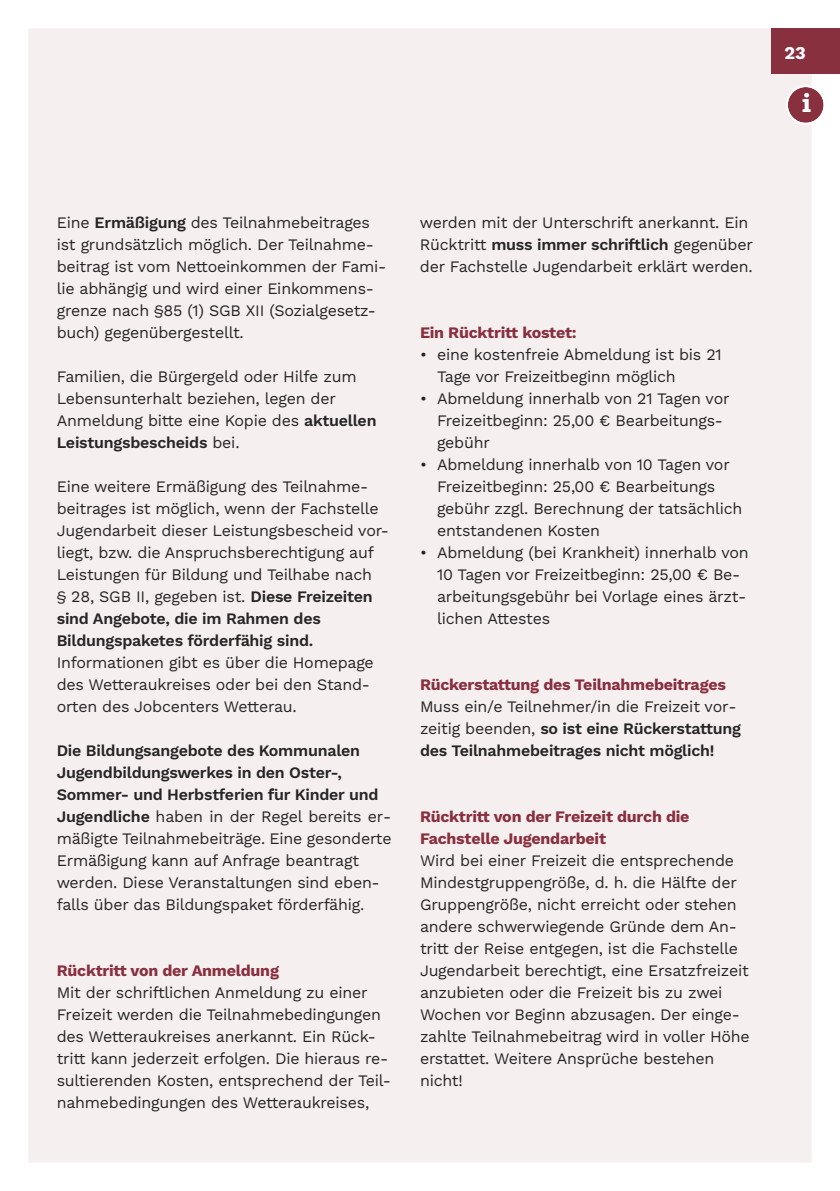
<style>
.page{position:relative;width:840px;height:1191px;background:#fff}
.page>*{position:absolute;margin:0;border:0;box-sizing:border-box;transform-origin:0 0}
.t1{font:800 26px "The Serif C5";color:#fff}
.t2{font:700 18px "Work Sans";color:#fff}
.t3{font:16px/22px "Work Sans";letter-spacing:-.015em;color:#262526}
.t4{font:700 16px/22px "Work Sans";letter-spacing:-.015em;color:#89303f}
.t5{font:600 16px/22px "Work Sans";letter-spacing:-.015em;color:#262526}
.s1{font-weight:600}
.s2{font-weight:400}
</style>
<div class="page">
<div style="left:28px;top:28px;width:783px;height:1134px;background:#f6eff0"></div>
<div style="left:771px;top:28px;width:68px;height:46px;background:#89303f"></div>
<svg style="left:786px;top:85px;width:38px;height:40px"></svg>
<p class="t2" style="left:784px;top:43px;width:23px">23</p>
<h1 class="t1" style="left:801px;top:88px;width:10px">i</h1>
<p class="t3" style="left:57px;top:211px;width:331px">Eine <span class="s1">Ermäßigung</span> des Teilnahmebeitrages ist grundsätzlich möglich. Der Teilnahme&shy;beitrag ist vom Nettoeinkommen der Fami&shy;lie abhängig und wird einer Einkommens&shy;grenze nach §85 (1) SGB XII (Sozialgesetz&shy;buch) gegenübergestellt.</p>
<p class="t3" style="left:57px;top:365px;width:321px">Familien, die Bürgergeld oder Hilfe zum Lebensunterhalt beziehen, legen der Anmeldung bitte eine Kopie des <span class="s1">aktuellen Leistungsbescheids</span> bei.</p>
<p class="t3" style="left:57px;top:475px;width:333px">Eine weitere Ermäßigung des Teilnahme&shy;beitrages ist möglich, wenn der Fachstelle Jugendarbeit dieser Leistungsbescheid vor&shy;liegt, bzw. die Anspruchsberechtigung auf Leistungen für Bildung und Teilhabe nach<br>§ 28, SGB II, gegeben ist. <span class="s1">Diese Freizeiten sind Angebote, die im Rahmen des Bildungspaketes förderfähig sind.</span></p>
<p class="t3" style="left:57px;top:651px;width:318px">Informationen gibt es über die Homepage des Wetteraukreises oder bei den Stand&shy;orten des Jobcenters Wetterau.</p>
<p class="t3" style="left:57px;top:739px;width:336px"><span class="s1">Die Bildungsangebote des Kommunalen Jugendbildungswerkes in den Oster-, Sommer- und Herbstferien für Kinder und Jugendliche</span> haben in der Regel bereits er&shy;mäßigte Teilnahmebeiträge. Eine gesonderte Ermäßigung kann auf Anfrage beantragt werden. Diese Veranstaltungen sind eben&shy;falls über das Bildungspaket förderfähig.</p>
<p class="t4" style="left:57px;top:959px;width:223px">rücktritt von der anmeldung</p>
<p class="t3" style="left:57px;top:981px;width:335px">Mit der schriftlichen Anmeldung zu einer Freizeit werden die Teilnahmebedingungen des Wetteraukreises anerkannt. Ein Rück&shy;tritt kann jederzeit erfolgen. Die hieraus re&shy;sultierenden Kosten, entsprechend der Teil&shy;nahmebedingungen des Wetteraukreises,</p>
<p class="t3" style="left:420px;top:211px;width:334px">werden mit der Unterschrift anerkannt. Ein<br>Rücktritt <span class="s1">muss immer schriftlich</span> gegenüber der Fachstelle Jugendarbeit erklärt werden.</p>
<p class="t4" style="left:420px;top:321px;width:158px">ein rücktritt kostet:</p>
<p class="t3" style="left:437px;top:343px;width:286px;text-indent:-17px">• eine kostenfreie Abmeldung ist bis 21<br>Tage vor Freizeitbeginn möglich</p>
<p class="t3" style="left:437px;top:387px;width:294px;text-indent:-17px">• Abmeldung innerhalb von 21 Tagen vor<br>Freizeitbeginn: 25,00 € Bearbeitungs&shy;gebühr</p>
<p class="t3" style="left:437px;top:453px;width:307px;text-indent:-17px">• Abmeldung innerhalb von 10 Tagen vor Freizeitbeginn: 25,00 € Bearbeitungs gebühr zzgl. Berechnung der tatsächlich entstandenen Kosten</p>
<p class="t3" style="left:437px;top:541px;width:313px;text-indent:-17px">• Abmeldung (bei Krankheit) innerhalb von 10 Tagen vor Freizeitbeginn: 25,00 € Be&shy;arbeitungsgebühr bei Vorlage eines ärzt&shy;lichen Attestes</p>
<p class="t4" style="left:420px;top:673px;width:307px">rückerstattung des Teilnahmebeitrages</p>
<p class="t5" style="left:420px;top:696px;width:322px"><span class="s2">Muss ein/e Teilnehmer/in die Freizeit vor&shy;zeitig beenden,</span> so ist eine Rückerstattung des Teilnahmebeitrages nicht möglich!</p>
<p class="t4" style="left:420px;top:805px;width:271px">rücktritt von der Freizeit durch die<br>Fachstelle Jugendarbeit</p>
<p class="t3" style="left:420px;top:849px;width:331px">Wird bei einer Freizeit die entsprechende Mindestgruppengröße, d. h. die Hälfte der Gruppengröße, nicht erreicht oder stehen andere schwerwiegende Gründe dem An&shy;tritt der Reise entgegen, ist die Fachstelle Jugendarbeit berechtigt, eine Ersatzfreizeit anzubieten oder die Freizeit bis zu zwei Wochen vor Beginn abzusagen. Der einge&shy;zahlte Teilnahmebeitrag wird in voller Höhe erstattet. Weitere Ansprüche bestehen nicht!</p>
</div>
